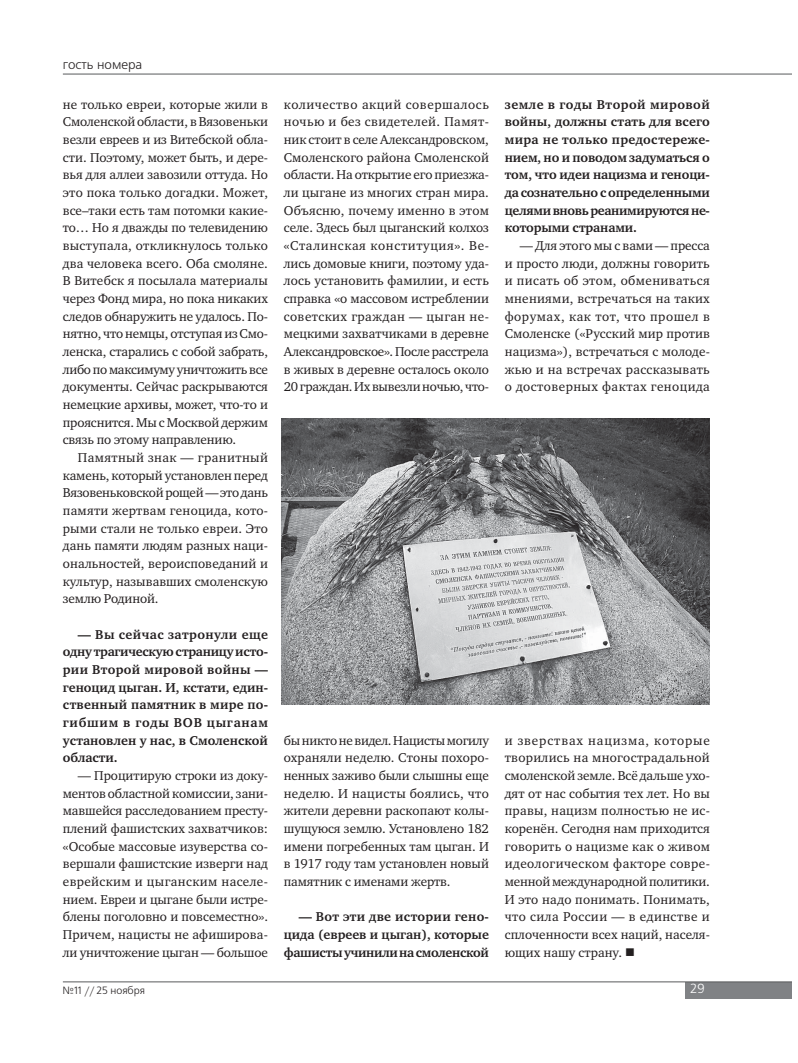
<style>
.page{position:relative;width:798px;height:1063px;background:#fff}
.page>*{position:absolute;margin:0;border:0;box-sizing:border-box;transform-origin:0 0}
.t1{font:13.12px/17.6px "Charter ITC";letter-spacing:-.005em;color:#231f20;text-align:justify}
.t2{font:700 13.12px/17.6px "Charter ITC";letter-spacing:-.01em;color:#231f20;text-align:justify}
.t3{font:13.12px "Free Set C";color:#231f20}
.t4{font:13.12px "Free Set C";color:#fff}
.t5{font:10.5px "Free Set C";color:#231f20}
</style>
<div class="page">
<div style="left:684px;top:982px;width:106px;height:16px;background:#808285"></div>
<hr style="left:63px;top:982px;width:727px;height:1px;background:#58595b">
<hr style="left:63px;top:74px;width:727px;height:1px;background:#58595b">
<img style="left:281px;top:419px;width:428px;height:285px">
<p class="t3" style="left:63px;top:59px;width:81px">гость номера</p>
<p class="t1" style="left:63px;top:96px;width:206px">не только евреи, которые жили в Смоленской области, в Вязовеньки везли евреев и из Витебской обла&shy;сти. Поэтому, может быть, и дере&shy;вья для аллеи завозили оттуда. Но это пока только догадки. Может, все–таки есть там потомки какие&shy;то… Но я дважды по телевидению выступала, откликнулось только два человека всего. Оба смоляне.<br>В Витебск я посылала материалы через Фонд мира, но пока никаких следов обнаружить не удалось. По&shy;нятно, что немцы, отступая из Смо&shy;ленска, старались с собой забрать, либо по максимуму уничтожить все документы. Сейчас раскрываются немецкие архивы, может, что-то и прояснится. Мы с Москвой держим связь по этому направлению.</p>
<p class="t1" style="left:63px;top:450px;width:206px;text-indent:15px">Памятный знак — гранитный камень, который установлен перед Вязовеньковской рощей — это дань памяти жертвам геноцида, кото&shy;рыми стали не только евреи. Это дань памяти людям разных наци&shy;ональностей, вероисповеданий и культур, называвших смоленскую землю Родиной.</p>
<p class="t2" style="left:63px;top:626px;width:206px;text-indent:15px">— Вы сейчас затронули еще одну трагическую страницу исто&shy;рии Второй мировой войны — геноцид цыган. И, кстати, един&shy;ственный памятник в мире по&shy;гибшим в годы ВОВ цыганам установлен у нас, в Смоленской области.</p>
<p class="t1" style="left:63px;top:767px;width:207px;text-indent:15px">— Процитирую строки из доку&shy;ментов областной комиссии, зани&shy;мавшейся расследованием престу&shy;плений фашистских захватчиков: «Особые массовые изуверства со&shy;вершали фашистские изверги над еврейским и цыганским населе&shy;нием. Евреи и цыгане были истре&shy;блены поголовно и повсеместно».<br>Причем, нацисты не афиширова&shy;ли уничтожение цыган — большое</p>
<p class="t1" style="left:284px;top:96px;width:206px">количество акций совершалось ночью и без свидетелей. Памят&shy;ник стоит в селе Александровском, Смоленского района Смоленской области. На открытие его приезжа&shy;ли цыгане из многих стран мира.<br>Объясню, почему именно в этом селе. Здесь был цыганский колхоз «Сталинская конституция». Ве&shy;лись домовые книги, поэтому уда&shy;лось установить фамилии, и есть справка «о массовом истреблении советских граждан — цыган не&shy;мецкими захватчиками в деревне Александровское». После расстрела в живых в деревне осталось около 20 граждан. Их вывезли ночью, что-</p>
<p class="t2" style="left:504px;top:96px;width:206px">земле в годы Второй мировой войны, должны стать для всего мира не только предостереже&shy;нием, но и поводом задуматься о том, что идеи нацизма и геноци&shy;да сознательно с определенными целями вновь реанимируются не&shy;которыми странами.</p>
<p class="t1" style="left:504px;top:238px;width:206px;text-indent:15px">— Для этого мы с вами — пресса и просто люди, должны говорить и писать об этом, обмениваться мнениями, встречаться на таких форумах, как тот, что прошел в Смоленске («Русский мир против нацизма»), встречаться с молоде&shy;жью и на встречах рассказывать о достоверных фактах геноцида</p>
<p class="t1" style="left:284px;top:732px;width:206px">бы никто не видел. Нацисты могилу охраняли неделю. Стоны похоро&shy;ненных заживо были слышны еще неделю. И нацисты боялись, что жители деревни раскопают колы&shy;шущуюся землю. Установлено 182 имени погребенных там цыган. И в 1917 году там установлен новый памятник с именами жертв.</p>
<p class="t2" style="left:284px;top:909px;width:206px;text-indent:15px">— Вот эти две истории гено&shy;цида (евреев и цыган), которые фашисты учинили на смоленской</p>
<p class="t1" style="left:504px;top:732px;width:206px">и зверствах нацизма, которые творились на многострадальной смоленской земле. Всё дальше ухо&shy;дят от нас события тех лет. Но вы правы, нацизм полностью не ис&shy;коренён. Сегодня нам приходится говорить о нацизме как о живом идеологическом факторе совре&shy;менной международной политики.<br>И это надо понимать. Понимать, что сила России — в единстве и сплоченности всех наций, населя&shy;ющих нашу страну.</p>
<p class="t5" style="left:62px;top:986px;width:84px">№11 // 25 ноября</p>
<p class="t4" style="left:690px;top:983px;width:16px">29</p>
</div>
